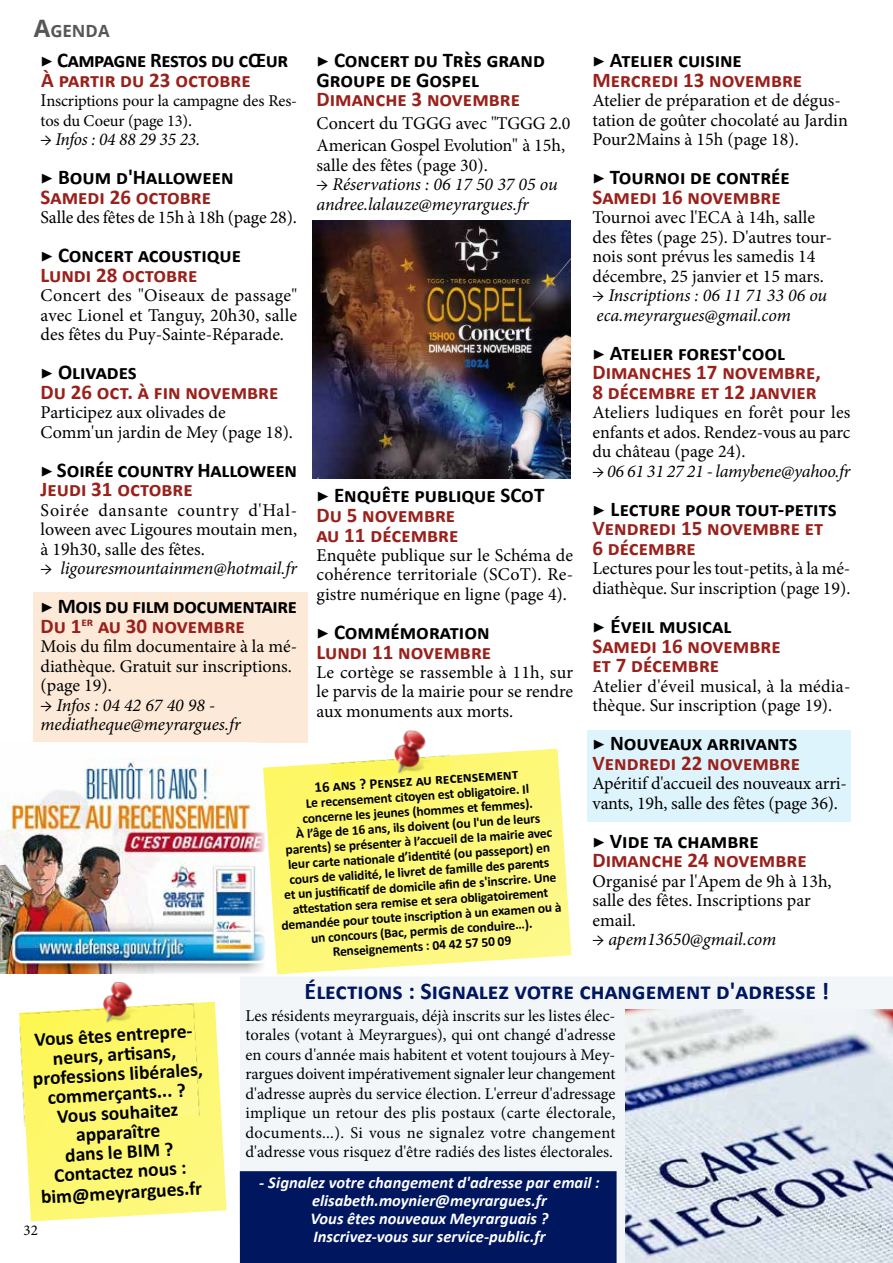
<style>
.page{position:relative;width:893px;height:1263px;background:#fff}
.page>*{position:absolute;margin:0;border:0;box-sizing:border-box;transform-origin:0 0}
.t1{font:700 24px "Calibri";color:#00175f}
.t2{font:700 21px/19.5px "Calibri";color:#99211c}
.t3{font:700 21px/19.5px "Calibri";color:#000}
.t4{font:700 21px/19.5px "Calibri";letter-spacing:-.02em;color:#000}
.t5{font:700 19.5px/19.6px "Calibri";color:#000;text-align:center}
.t6{font:18px/19.5px "Minion Pro";color:#000}
.t7{font:italic 18px/19.5px "Minion Pro";letter-spacing:-.005em;color:#000}
.t8{font:700 16.8px "Open Sans";color:#575756}
.t9{font:16.5px/19.5px "Minion Pro";letter-spacing:-.005em;color:#000;text-align:justify}
.t10{font:italic 700 16.5px/18px "Calibri";color:#fff;text-align:center}
.t11{font:700 15px "Calibri";color:#000}
.t12{font:15px "Minion Pro";color:#000}
.t13{font:700 13.5px "Calibri";color:#000}
.s1{font-size:24px}
.s2{font-family:"Minion Pro";font-weight:400}
.s3{color:#99211c}
.s4{font-size:18px}
.s5{font-family:"Minion Pro";font-weight:400;color:#000}
.s6{color:#000}
</style>
<div class="page">
<div style="left:587px;top:730px;width:263px;height:91px;background:#def4fd"></div>
<div style="left:33px;top:592px;width:275px;height:151px;background:#fce9d8"></div>
<img style="left:25px;top:1002px;width:202px;height:219px">
<img style="left:19px;top:981px;width:190px;height:146px">
<div style="left:240px;top:976px;width:653px;height:287px;background:#f3f6f9"></div>
<div style="left:240px;top:1171px;width:377px;height:92px;background:#00175f"></div>
<img style="left:625px;top:1009px;width:267px;height:254px">
<img style="left:0;top:758px;width:263px;height:215px">
<img style="left:263px;top:749px;width:308px;height:225px">
<img style="left:328px;top:730px;width:123px;height:50px">
<img style="left:313px;top:220px;width:258px;height:258px">
<img style="left:892px;top:1009px;width:1px;height:254px">
<p class="t8" style="left:34px;top:19px;width:77px"><span class="s1">A</span>GENDA</p>
<p class="t4" style="left:41px;top:50px;width:249px"><span class="s2">▶</span> Campagne Restos du cŒur<br><span class="s3">À partir du 23 octobre</span></p>
<p class="t9" style="left:41px;top:91px;width:258px"><span class="s4">I</span>nscriptions pour la campagne des Res&shy;tos du Coeur (page 13)<span class="s4">.</span></p>
<p class="t7" style="left:41px;top:130px;width:161px">→ Infos : 04 88 29 35 23.</p>
<p class="t3" style="left:41px;top:167px;width:195px"><span class="s2">▶</span> Boum d'Halloween<br><span class="s3">Samedi 26 octobre</span></p>
<p class="t6" style="left:41px;top:208px;width:258px">Salle des fêtes de 15h à 18h (page 28).</p>
<p class="t3" style="left:41px;top:245px;width:202px"><span class="s2">▶</span> Concert acoustique<br><span class="s3">Lundi 28 octobre</span></p>
<p class="t6" style="left:41px;top:286px;width:258px;text-align:justify">Concert des "Oiseaux de passage" avec Lionel et Tanguy, 20h30, salle des fêtes du Puy-Sainte-Réparade.</p>
<p class="t2" style="left:41px;top:362px;width:239px"><span class="s5">▶</span> <span class="s6">Olivades<br></span>Du 26 oct. à fin novembre</p>
<p class="t6" style="left:41px;top:403px;width:254px">Participez aux olivades de<br>Comm'un jardin de Mey (page 18).</p>
<p class="t3" style="left:41px;top:460px;width:258px"><span class="s2">▶</span> Soirée country Halloween<br><span class="s3">Jeudi 31 octobre</span></p>
<p class="t6" style="left:41px;top:501px;width:258px;text-align:justify">Soirée dansante country d'Hal&shy;loween avec Ligoures moutain men, à 19h30, salle des fêtes.</p>
<p class="t7" style="left:41px;top:559px;width:258px">→ ligouresmountainmen@hotmail.fr</p>
<p class="t4" style="left:41px;top:596px;width:258px"><span class="s2">▶</span> Mois du film documentaire<br><span class="s3">Du 1</span><sup>er</sup> <span class="s3">au 30 novembre</span></p>
<p class="t6" style="left:41px;top:637px;width:258px">Mois du film documentaire à la mé&shy;diathèque. Gratuit sur inscriptions. (page 19).</p>
<p class="t7" style="left:41px;top:695px;width:202px">→ Infos : 04 42 67 40 98 - mediatheque@meyrargues.fr</p>
<p class="t3" style="left:317px;top:50px;width:230px"><span class="s2">▶</span> Concert du Très grand<br>Groupe de Gospel</p>
<p class="t2" style="left:317px;top:89px;width:205px">Dimanche 3 novembre</p>
<p class="t6" style="left:317px;top:112px;width:255px;line-height:22.5px">Concert du TGGG avec "TGGG 2.0<br>American Gospel Evolution" à 15h,</p>
<p class="t6" style="left:317px;top:155px;width:173px">salle des fêtes (page 30).</p>
<p class="t7" style="left:317px;top:175px;width:243px">→ Réservations : 06 17 50 37 05 ou andree.lalauze@meyrargues.fr</p>
<p class="t2" style="left:317px;top:485px;width:229px"><span class="s5">▶</span> <span class="s6">Enquête publique SCoT<br></span>Du 5 novembre<br>au 11 décembre</p>
<p class="t6" style="left:317px;top:546px;width:258px;text-align:justify">Enquête publique sur le Schéma de cohérence territoriale (SCoT). Re&shy;gistre numérique en ligne (page 4).</p>
<p class="t2" style="left:317px;top:622px;width:176px"><span class="s5">▶</span> <span class="s6">Commémoration<br></span>Lundi 11 novembre</p>
<p class="t6" style="left:317px;top:663px;width:258px;text-align:justify">Le cortège se rassemble à 11h, sur le parvis de la mairie pour se rendre aux monuments aux morts.</p>
<p class="t11" style="left:314px;top:777px;width:206px;rotate:-4deg">16 ans ? Pensez au recensement</p>
<p class="t13" style="left:305px;top:794px;width:227px;rotate:-4deg">Le recensement citoyen est obligatoire. Il</p>
<p class="t13" style="left:302px;top:809px;width:232px;rotate:-4deg">concerne les jeunes (hommes et femmes).</p>
<p class="t13" style="left:295px;top:825px;width:247px;rotate:-4deg">À l’âge de 16 ans, ils doivent (ou l'un de leurs</p>
<p class="t13" style="left:285px;top:841px;width:269px;rotate:-4deg">parents) se présenter à l’accueil de la mairie avec</p>
<p class="t13" style="left:287px;top:855px;width:265px;rotate:-4deg">leur carte nati onale d’identi té (ou passeport) en</p>
<p class="t13" style="left:289px;top:870px;width:262px;rotate:-4deg">cours de validité, le livret de famille des parents</p>
<p class="t13" style="left:284px;top:886px;width:273px;rotate:-4deg">et un justi fi cati f de domicile afi n de s'inscrire. Une</p>
<p class="t13" style="left:292px;top:900px;width:259px;rotate:-4deg">att estati on sera remise et sera obligatoirement</p>
<p class="t13" style="left:281px;top:916px;width:283px;rotate:-4deg">demandée pour toute inscripti on à un examen ou à</p>
<p class="t13" style="left:310px;top:929px;width:223px;rotate:-4deg">un concours (Bac, permis de conduire…).</p>
<p class="t13" style="left:332px;top:943px;width:180px;rotate:-4deg">Renseignements : 04 42 57 50 09</p>
<p class="t2" style="left:592px;top:50px;width:211px"><span class="s5">▶</span> <span class="s6">Atelier cuisine<br></span>Mercredi 13 novembre</p>
<p class="t6" style="left:592px;top:91px;width:257px">Atelier de préparation et de dégus&shy;tation de goûter chocolaté au Jardin<br>Pour2Mains à 15h (page 18).</p>
<p class="t3" style="left:592px;top:167px;width:199px"><span class="s2">▶</span> Tournoi de contrée<br><span class="s3">Samedi 16 novembre</span></p>
<p class="t6" style="left:592px;top:208px;width:241px">Tournoi avec l'ECA à 14h, salle des fêtes (page 25). D'autres tour&shy;nois sont prévus les samedis 14 décembre, 25 janvier et 15 mars.</p>
<p class="t7" style="left:592px;top:286px;width:236px">→ Inscriptions : 06 11 71 33 06 ou eca.meyrargues@gmail.com</p>
<p class="t2" style="left:592px;top:343px;width:230px"><span class="s5">▶</span> <span class="s6">Atelier forest'cool<br></span>Dimanches 17 novembre,<br>8 décembre et 12 janvier</p>
<p class="t6" style="left:592px;top:403px;width:260px;text-align:justify">Ateliers ludiques en forêt pour les enfants et ados. Rendez-vous au parc du château (page 24).</p>
<p class="t7" style="left:592px;top:461px;width:259px">→ 06 61 31 27 21 - lamybene@yahoo.fr</p>
<p class="t2" style="left:592px;top:499px;width:246px"><span class="s5">▶</span> <span class="s6">Lecture pour tout-petits<br></span>Vendredi 15 novembre et<br>6 décembre</p>
<p class="t6" style="left:592px;top:559px;width:259px">Lectures pour les tout-petits, à la mé&shy;diathèque. Sur inscription (page 19).</p>
<p class="t2" style="left:592px;top:616px;width:190px"><span class="s5">▶</span> <span class="s6">Éveil musical<br></span>Samedi 16 novembre et 7 décembre</p>
<p class="t6" style="left:592px;top:676px;width:259px">Atelier d'éveil musical, à la média&shy;thèque. Sur inscription (page 19).</p>
<p class="t2" style="left:592px;top:733px;width:209px"><span class="s5">▶</span> <span class="s6">Nouveaux arrivants<br></span>Vendredi 22 novembre</p>
<p class="t6" style="left:592px;top:774px;width:256px">Apéritif d'accueil des nouveaux arri&shy;vants, 19h, salle des fêtes (page 36).</p>
<p class="t2" style="left:592px;top:830px;width:216px"><span class="s5">▶</span> <span class="s6">Vide ta chambre<br></span>Dimanche 24 novembre</p>
<p class="t6" style="left:592px;top:871px;width:241px">Organisé par l'Apem de 9h à 13h, salle des fêtes. Inscriptions par email.</p>
<p class="t7" style="left:592px;top:929px;width:185px">→ apem13650@gmail.com</p>
<p class="t5" style="left:30px;top:1029px;width:172px;rotate:-3deg">Vous êtes entrepre&shy;neurs, arti sans, professions libérales, commerçants... ?<br>Vous souhaitez apparaître<br>dans le BIM ?<br>Contactez nous : bim@meyrargues.fr</p>
<p class="t12" style="left:24px;top:1220px;width:16px">32</p>
<h1 class="t1" style="left:305px;top:974px;width:526px">Élections : Signalez votre changement d'adresse !</h1>
<p class="t9" style="left:246px;top:1006px;width:371px">Les résidents meyrarguais, déjà inscrits sur les listes élec&shy;torales (votant à Meyrargues), qui ont changé d'adresse en cours d'année mais habitent et votent toujours à Mey&shy;rargues doivent impérativement signaler leur changement d'adresse auprès du service élection. L'erreur d'adressage implique un retour des plis postaux (carte électorale, documents...). Si vous ne signalez votre changement d'adresse vous risquez d'être radiés des listes électorales.</p>
<p class="t10" style="left:259px;top:1173px;width:342px">- Signalez votre changement d'adresse par email : elisabeth.moynier@meyrargues.fr<br>Vous êtes nouveaux Meyrarguais ?<br>Inscrivez-vous sur service-public.fr</p>
</div>
